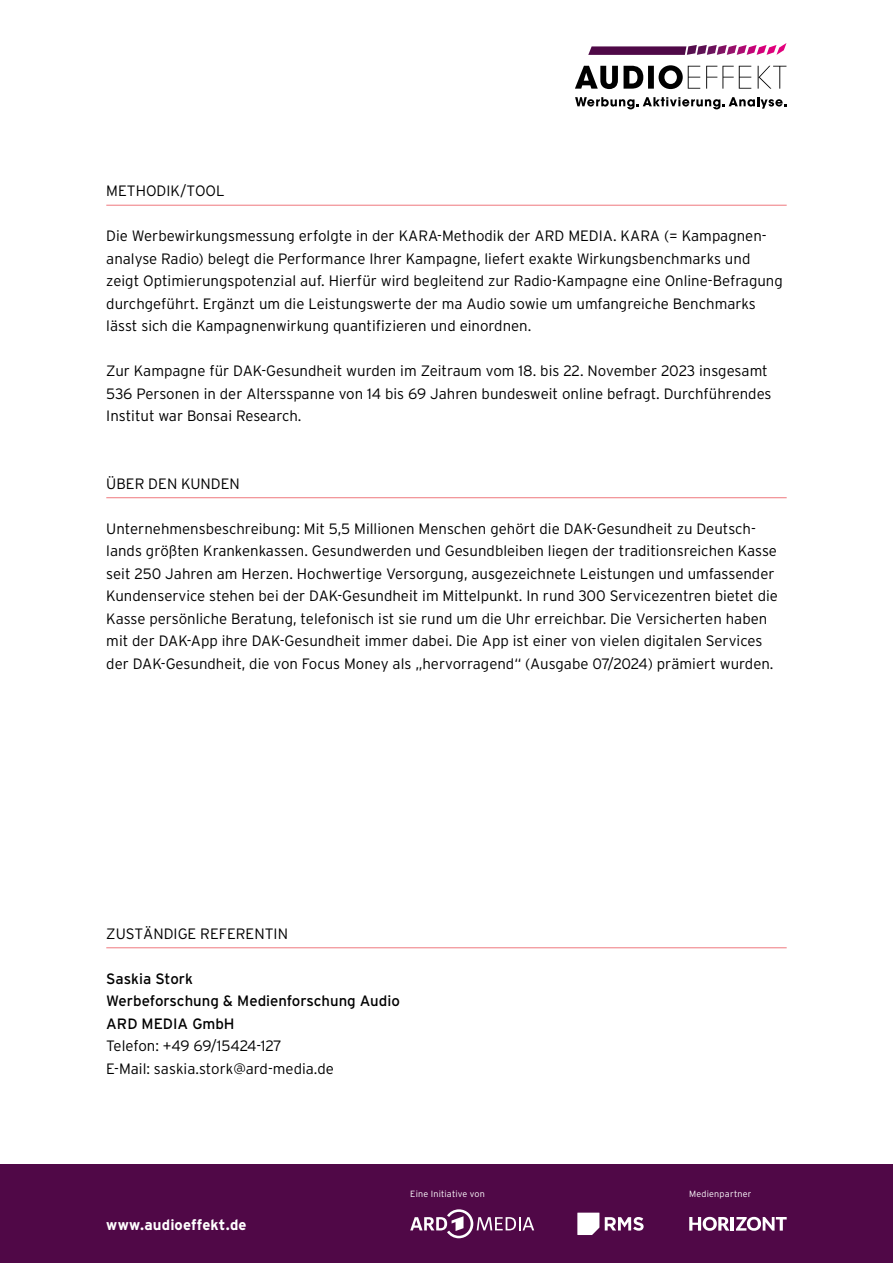
<style>
.page{position:relative;width:893px;height:1263px;background:#fff}
.page>*{position:absolute;margin:0;border:0;box-sizing:border-box;transform-origin:0 0}
.t1{font:300 15px/22.5px "Interstate";color:#000}
.t2{font:15px/22.5px "Interstate";color:#000}
.t3{font:700 15px "Interstate";letter-spacing:.01em;color:#fff}
.t4{font:300 9px "Interstate";letter-spacing:.025em;color:#fff}
</style>
<div class="page">
<svg style="left:588px;top:43px;width:198px;height:12px"></svg>
<svg style="left:575px;top:65px;width:211px;height:24px"></svg>
<svg style="left:575px;top:97px;width:211px;height:12px"></svg>
<div style="left:0;top:1164px;width:893px;height:99px;background:#500847"></div>
<hr style="left:106px;top:205px;width:681px;height:1px;background:#ef787e">
<hr style="left:106px;top:497px;width:681px;height:1px;background:#ef787e">
<hr style="left:106px;top:947px;width:681px;height:1px;background:#ef787e">
<svg style="left:689px;top:1217px;width:98px;height:14px"></svg>
<svg style="left:410px;top:1209px;width:124px;height:29px"></svg>
<svg style="left:577px;top:1212px;width:22px;height:23px"></svg>
<svg style="left:605px;top:1217px;width:39px;height:14px"></svg>
<p class="t1" style="left:106px;top:180px;width:120px">METHODIK/TOOL</p>
<p class="t1" style="left:106px;top:225px;width:678px">Die Werbewirkungsmessung erfolgte in der KARA-Methodik der ARD MEDIA. KARA (= Kampagnen&shy;analyse Radio) belegt die Performance Ihrer Kampagne, liefert exakte Wirkungsbenchmarks und zeigt Optimierungspotenzial auf. Hierfür wird begleitend zur Radio-Kampagne eine Online-Befragung durchgeführt. Ergänzt um die Leistungswerte der ma Audio sowie um umfangreiche Benchmarks lässt sich die Kampagnenwirkung quantifizieren und einordnen.</p>
<p class="t1" style="left:106px;top:360px;width:667px">Zur Kampagne für DAK-Gesundheit wurden im Zeitraum vom 18. bis 22. November 2023 insgesamt<br>536 Personen in der Altersspanne von 14 bis 69 Jahren bundesweit online befragt. Durchführendes<br>Institut war Bonsai Research.</p>
<p class="t1" style="left:106px;top:472px;width:135px">ÜBER DEN KUNDEN</p>
<p class="t1" style="left:106px;top:517px;width:673px">Unternehmensbeschreibung: Mit 5,5 Millionen Menschen gehört die DAK-Gesundheit zu Deutsch&shy;lands größten Krankenkassen. Gesundwerden und Gesundbleiben liegen der traditionsreichen Kasse seit 250 Jahren am Herzen. Hochwertige Versorgung, ausgezeichnete Leistungen und umfassender Kundenservice stehen bei der DAK-Gesundheit im Mittelpunkt. In rund 300 Servicezentren bietet die Kasse persönliche Beratung, telefonisch ist sie rund um die Uhr erreichbar. Die Versicherten haben mit der DAK-App ihre DAK-Gesundheit immer dabei. Die App ist einer von vielen digitalen Services der DAK-Gesundheit, die von Focus Money als „hervorragend“ (Ausgabe 07/2024) prämiert wurden.</p>
<p class="t1" style="left:106px;top:922px;width:183px">ZUSTÄNDIGE REFERENTIN</p>
<p class="t2" style="left:106px;top:967px;width:295px">Saskia Stork<br>Werbeforschung &amp; Medienforschung Audio<br>ARD MEDIA GmbH</p>
<p class="t1" style="left:106px;top:1035px;width:229px">Telefon: +49 69/15424-127<br>E-Mail: saskia.stork@ard-media.de</p>
<p class="t3" style="left:106px;top:1216px;width:142px">www.audioeffekt.de</p>
<p class="t4" style="left:410px;top:1189px;width:76px">Eine Initiative von</p>
<p class="t4" style="left:689px;top:1189px;width:64px">Medienpartner</p>
</div>
